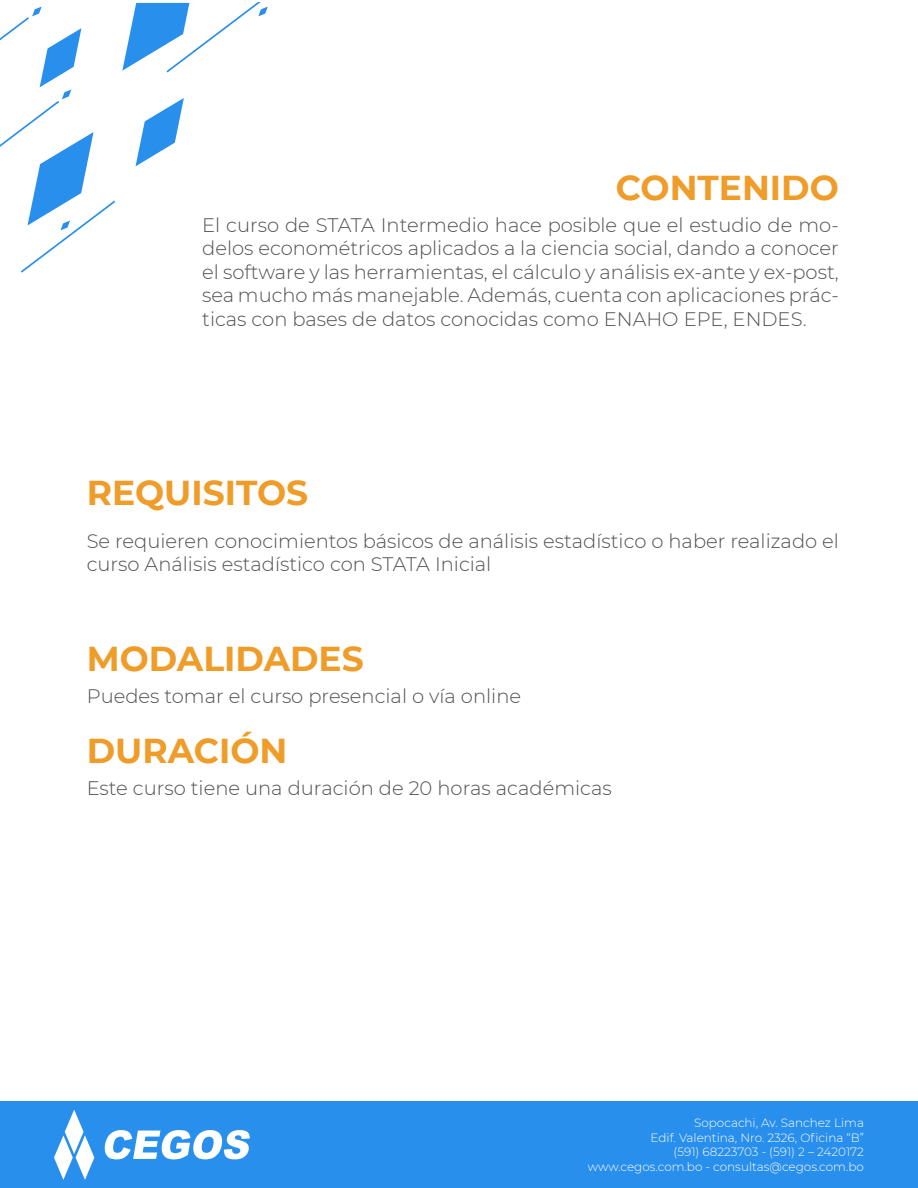
<style>
.page{position:relative;width:918px;height:1188px;background:#fff}
.page>*{position:absolute;margin:0;border:0;box-sizing:border-box;transform-origin:0 0}
.t1{font:700 34.5px "Montserrat";color:#ef9c29}
.t2{font:300 19.5px/23.4px "Montserrat";color:#505052;text-align:justify}
.t3{font:300 12px "Montserrat";color:#fff}
</style>
<div class="page">
<svg style="left:263px;top:7px;width:5px;height:8px"></svg>
<svg style="left:0;top:3px;width:263px;height:270px"></svg>
<div style="left:0;top:1101px;width:918px;height:87px;background:#298fed"></div>
<svg style="left:54px;top:1110px;width:40px;height:70px"></svg>
<svg style="left:104px;top:1130px;width:146px;height:29px"></svg>
<p class="t1" style="left:616px;top:163px;width:225px">CONTENIDO</p>
<p class="t2" style="left:202px;top:213px;width:638px">El curso de STATA Intermedio hace posible que el estudio de mo&shy;delos econométricos aplicados a la ciencia social, dando a conocer el software y las herramientas, el cálculo y análisis ex-ante y ex-post, sea mucho más manejable. Además, cuenta con aplicaciones prác&shy;ticas con bases de datos conocidas como ENAHO EPE, ENDES.</p>
<p class="t1" style="left:87px;top:468px;width:223px">REQUISITOS</p>
<p class="t2" style="left:87px;top:528px;width:754px">Se requieren conocimientos básicos de análisis estadístico o haber realizado el curso Análisis estadístico con STATA Inicial</p>
<p class="t1" style="left:87px;top:634px;width:279px">MODALIDADES</p>
<p class="t2" style="left:87px;top:684px;width:436px">Puedes tomar el curso presencial o vía online</p>
<p class="t1" style="left:87px;top:726px;width:202px">DURACIÓN</p>
<p class="t2" style="left:87px;top:776px;width:526px">Este curso tiene una duración de 20 horas académicas</p>
<p class="t3" style="left:694px;top:1115px;width:171px">Sopocachi, Av. Sanchez Lima</p>
<p class="t3" style="left:651px;top:1129px;width:215px">Edif. Valentina, Nro. 2326, Oficina “B”</p>
<p class="t3" style="left:674px;top:1144px;width:192px">(591) 68223703 - (591) 2 – 2420172</p>
<p class="t3" style="left:588px;top:1158px;width:278px">www.cegos.com.bo - consultas@cegos.com.bo</p>
</div>
